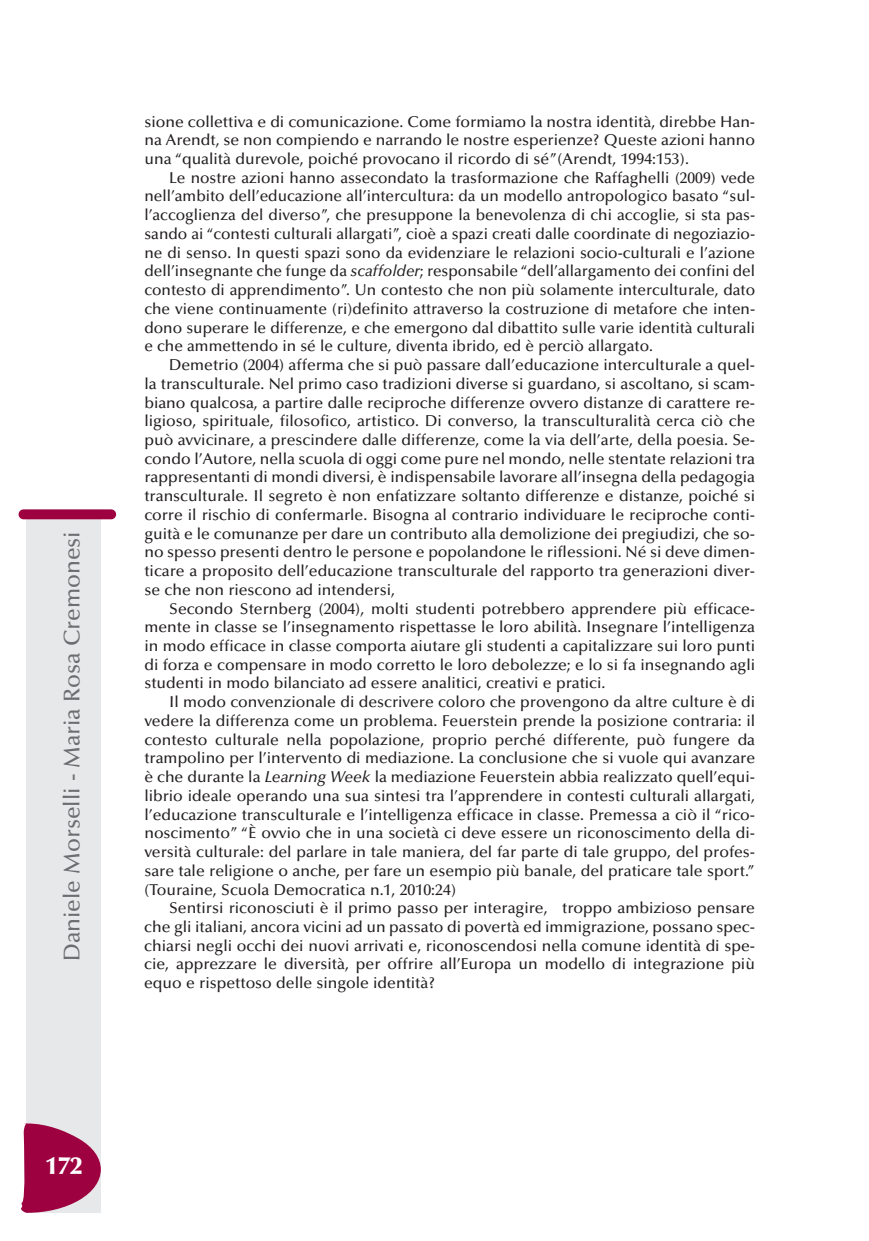
<style>
.page{position:relative;width:869px;height:1241px;background:#fff}
.page>*{position:absolute;margin:0;border:0;box-sizing:border-box;transform-origin:0 0}
.t1{font:900 24.5px "Optima";color:#fff}
.t2{font:500 22.75px "Optima";color:#6c6d70}
.t3{font:500 15.75px/18.7px "Optima";color:#231f20;text-align:justify}
.s1{font-style:italic}
</style>
<div class="page">
<div style="left:27px;top:517px;width:74px;height:695px;background:#e7e8e9"></div>
<div style="left:19px;top:509px;width:97px;height:10px;background:#9d0140;border-radius:5px"></div>
<svg style="left:21px;top:1122px;width:80px;height:90px"></svg>
<h2 class="t2" style="left:63px;top:960px;width:431px;rotate:-90deg">Daniele Morselli - Maria Rosa Cremonesi</h2>
<p class="t3" style="left:144px;top:113px;width:612px">sione collettiva e di comunicazione. Come formiamo la nostra identità, direbbe Han&shy;na Arendt, se non compiendo e narrando le nostre esperienze? Queste azioni hanno una “qualità durevole, poiché provocano il ricordo di sé”(Arendt, 1994:153).</p>
<p class="t3" style="left:144px;top:170px;width:612px;text-indent:25px">Le nostre azioni hanno assecondato la trasformazione che Raffaghelli (2009) vede nell’ambito dell’educazione all’intercultura: da un modello antropologico basato “sul&shy;l’accoglienza del diverso”, che presuppone la benevolenza di chi accoglie, si sta pas&shy;sando ai “contesti culturali allargati”, cioè a spazi creati dalle coordinate di negoziazio&shy;ne di senso. In questi spazi sono da evidenziare le relazioni socio-culturali e l’azione dell’insegnante che funge da <span class="s1">scaffolder</span>; responsabile “dell’allargamento dei confini del contesto di apprendimento”. Un contesto che non più solamente interculturale, dato che viene continuamente (ri)definito attraverso la costruzione di metafore che inten&shy;dono superare le differenze, e che emergono dal dibattito sulle varie identità culturali e che ammettendo in sé le culture, diventa ibrido, ed è perciò allargato.</p>
<p class="t3" style="left:144px;top:357px;width:612px;text-indent:25px">Demetrio (2004) afferma che si può passare dall’educazione interculturale a quel&shy;la transculturale. Nel primo caso tradizioni diverse si guardano, si ascoltano, si scam&shy;biano qualcosa, a partire dalle reciproche differenze ovvero distanze di carattere re&shy;ligioso, spirituale, filosofico, artistico. Di converso, la transculturalità cerca ciò che può avvicinare, a prescindere dalle differenze, come la via dell’arte, della poesia. Se&shy;condo l’Autore, nella scuola di oggi come pure nel mondo, nelle stentate relazioni tra rappresentanti di mondi diversi, è indispensabile lavorare all’insegna della pedagogia transculturale. Il segreto è non enfatizzare soltanto differenze e distanze, poiché si corre il rischio di confermarle. Bisogna al contrario individuare le reciproche conti&shy;guità e le comunanze per dare un contributo alla demolizione dei pregiudizi, che so&shy;no spesso presenti dentro le persone e popolandone le riflessioni. Né si deve dimen&shy;ticare a proposito dell’educazione transculturale del rapporto tra generazioni diver&shy;se che non riescono ad intendersi,</p>
<p class="t3" style="left:144px;top:600px;width:612px;text-indent:25px">Secondo Sternberg (2004), molti studenti potrebbero apprendere più efficace&shy;mente in classe se l’insegnamento rispettasse le loro abilità. Insegnare l’intelligenza in modo efficace in classe comporta aiutare gli studenti a capitalizzare sui loro punti di forza e compensare in modo corretto le loro debolezze; e lo si fa insegnando agli studenti in modo bilanciato ad essere analitici, creativi e pratici.</p>
<p class="t3" style="left:144px;top:694px;width:612px;text-indent:25px">Il modo convenzionale di descrivere coloro che provengono da altre culture è di vedere la differenza come un problema. Feuerstein prende la posizione contraria: il contesto culturale nella popolazione, proprio perché differente, può fungere da trampolino per l’intervento di mediazione. La conclusione che si vuole qui avanzare è che durante la <span class="s1">Learning Week</span> la mediazione Feuerstein abbia realizzato quell’equi&shy;librio ideale operando una sua sintesi tra l’apprendere in contesti culturali allargati, l’educazione transculturale e l’intelligenza efficace in classe. Premessa a ciò il “rico&shy;noscimento” “È ovvio che in una società ci deve essere un riconoscimento della di&shy;versità culturale: del parlare in tale maniera, del far parte di tale gruppo, del profes&shy;sare tale religione o anche, per fare un esempio più banale, del praticare tale sport.” (Touraine, Scuola Democratica n.1, 2010:24)</p>
<p class="t3" style="left:144px;top:900px;width:612px;text-indent:25px">Sentirsi riconosciuti è il primo passo per interagire, troppo ambizioso pensare che gli italiani, ancora vicini ad un passato di povertà ed immigrazione, possano spec&shy;chiarsi negli occhi dei nuovi arrivati e, riconoscendosi nella comune identità di spe&shy;cie, apprezzare le diversità, per offrire all’Europa un modello di integrazione più equo e rispettoso delle singole identità?</p>
<h1 class="t1" style="left:45px;top:1155px;width:38px">172</h1>
</div>
